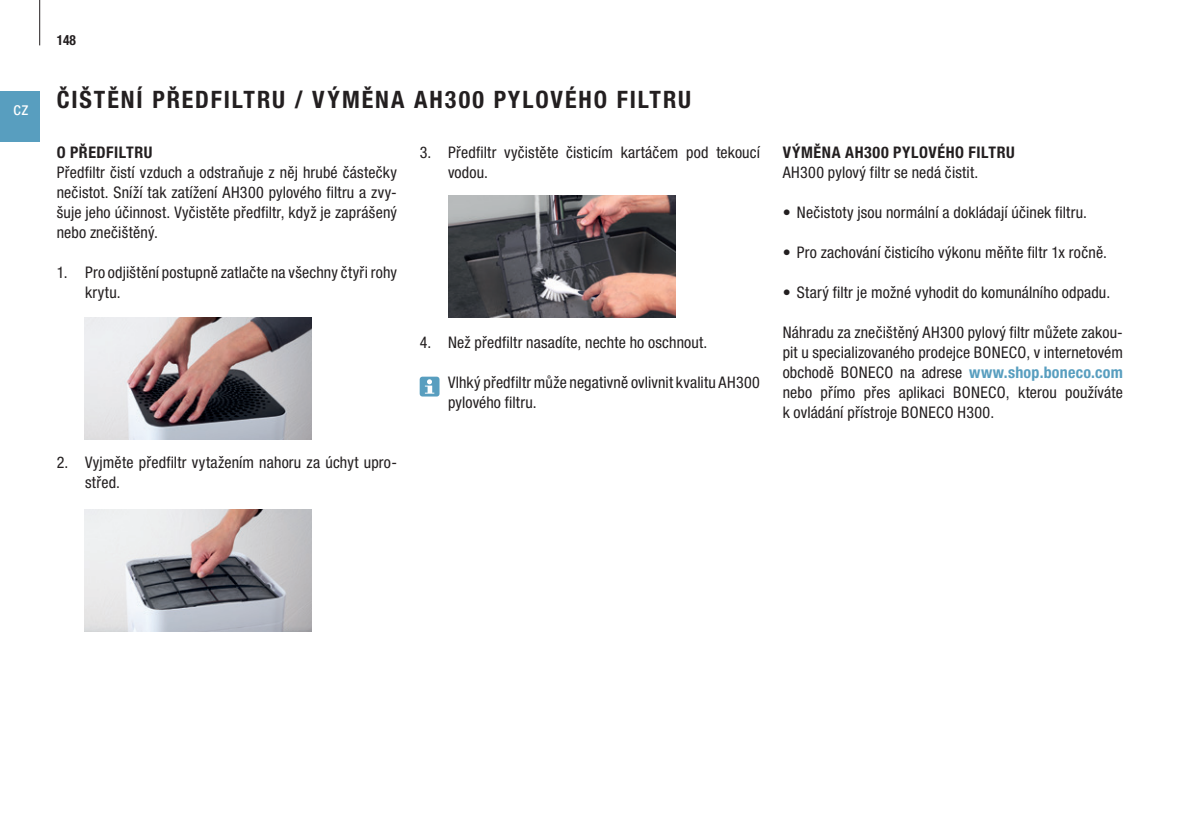
<style>
.page{position:relative;width:1191px;height:840px;background:#fff}
.page>*{position:absolute;margin:0;border:0;box-sizing:border-box;transform-origin:0 0}
.t1{font:700 condensed 24px "Helvetica Neue LTW1 G";letter-spacing:.08em;color:#231f20}
.t2{font:condensed 18px "Helvetica Neue LTW1 G";color:#fff}
.t3{font:condensed 16px/20px "Helvetica Neue LTW1 G";letter-spacing:.01em;color:#231f20}
.t4{font:700 condensed 16px "Helvetica Neue LTW1 G";letter-spacing:.035em;color:#231f20}
.t5{font:700 condensed 14px "Helvetica Neue LTW1 G";color:#231f20;scale:.96 1}
.s1{font-weight:700;color:#589ebf}
</style>
<div class="page">
<div style="left:0;top:91px;width:40px;height:51px;background:#589ebf"></div>
<hr style="left:39px;top:0;width:1px;height:45px;background:#231f20">
<div style="left:420px;top:376px;width:19px;height:20px;background:#589ebf;border-radius:3px"></div>
<svg style="left:425px;top:379px;width:9px;height:14px"></svg>
<img style="left:84px;top:318px;width:227px;height:121px">
<img style="left:448px;top:196px;width:227px;height:122px">
<img style="left:84px;top:509px;width:227px;height:122px">
<p class="t2" style="left:13px;top:98px;width:16px">cz</p>
<p class="t5" style="left:57px;top:32px;width:21px">148</p>
<h1 class="t1" style="left:57px;top:85px;width:636px">ČIŠTĚNÍ PŘEDFILTRU / VÝMĚNA AH300 PYLOVÉHO FILTRU</h1>
<p class="t4" style="left:57px;top:142px;width:97px">O PŘEDFILTRU</p>
<p class="t3" style="left:57px;top:162px;width:342px;text-align:justify">Předfiltr čistí vzduch a odstraňuje z něj hrubé částečky nečistot. Sníží tak zatížení AH300 pylového filtru a zvy&shy;šuje jeho účinnost. Vyčistěte předfiltr, když je zaprášený nebo znečištěný.</p>
<p class="t3" style="left:85px;top:262px;width:313px;text-indent:-28px">1. Pro odjištění postupně zatlačte na všechny čtyři rohy krytu.</p>
<p class="t3" style="left:85px;top:452px;width:313px;text-indent:-28px">2. Vyjměte předfiltr vytažením nahoru za úchyt upro&shy;střed.</p>
<p class="t3" style="left:448px;top:142px;width:313px;text-indent:-28px">3. Předfiltr vyčistěte čisticím kartáčem pod tekoucí vodou.</p>
<p class="t3" style="left:420px;top:332px;width:289px">4. Než předfiltr nasadíte, nechte ho oschnout.</p>
<p class="t3" style="left:448px;top:372px;width:313px">Vlhký předfiltr může negativně ovlivnit kvalitu AH300 pylového filtru.</p>
<p class="t4" style="left:782px;top:142px;width:233px">VÝMĚNA AH300 PYLOVÉHO FILTRU</p>
<p class="t3" style="left:782px;top:162px;width:197px">AH300 pylový filtr se nedá čistit.</p>
<p class="t3" style="left:782px;top:202px;width:306px">• Nečistoty jsou normální a dokládají účinek filtru.</p>
<p class="t3" style="left:782px;top:242px;width:326px">• Pro zachování čisticího výkonu měňte filtr 1x ročně.</p>
<p class="t3" style="left:782px;top:282px;width:329px">• Starý filtr je možné vyhodit do komunálního odpadu.</p>
<p class="t3" style="left:782px;top:322px;width:342px;text-align:justify">Náhradu za znečištěný AH300 pylový filtr můžete zakou&shy;pit u specializovaného prodejce BONECO, v internetovém obchodě BONECO na adrese <span class="s1">www.shop.boneco.com </span>nebo přímo přes aplikaci BONECO, kterou používáte k ovládání přístroje BONECO H300.</p>
</div>
